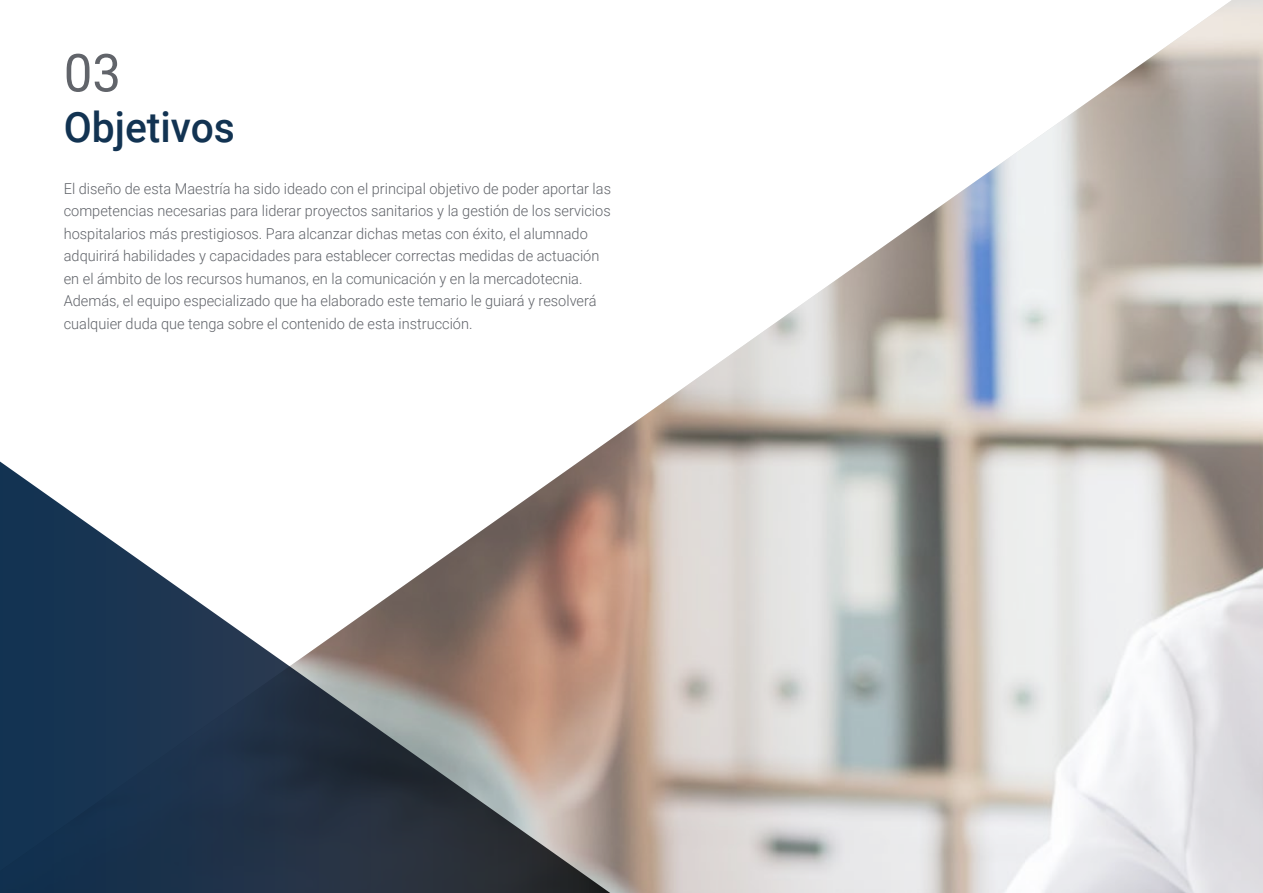
<style>
.page{position:relative;width:1263px;height:893px;background:#fff}
.page>*{position:absolute;margin:0;border:0;box-sizing:border-box;transform-origin:0 0}
.t1{font:52.5px "Roboto";color:#61646a}
.t2{font:500 42px "Roboto";color:#123352}
.t3{font:300 15px/22.5px "Roboto";color:#61646a}
</style>
<div class="page">
<img style="left:601px;top:0;width:662px;height:893px">
<svg style="left:0;top:446px;width:640px;height:447px"></svg>
<h1 class="t1" style="left:64px;top:36px;width:59px">03</h1>
<h2 class="t2" style="left:64px;top:98px;width:173px">Objetivos</h2>
<p class="t3" style="left:64px;top:177px;width:549px">El diseño de esta Maestría ha sido ideado con el principal objetivo de poder aportar las competencias necesarias para liderar proyectos sanitarios y la gestión de los servicios hospitalarios más prestigiosos. Para alcanzar dichas metas con éxito, el alumnado adquirirá habilidades y capacidades para establecer correctas medidas de actuación en el ámbito de los recursos humanos, en la comunicación y en la mercadotecnia.<br>Además, el equipo especializado que ha elaborado este temario le guiará y resolverá cualquier duda que tenga sobre el contenido de esta instrucción.</p>
</div>
